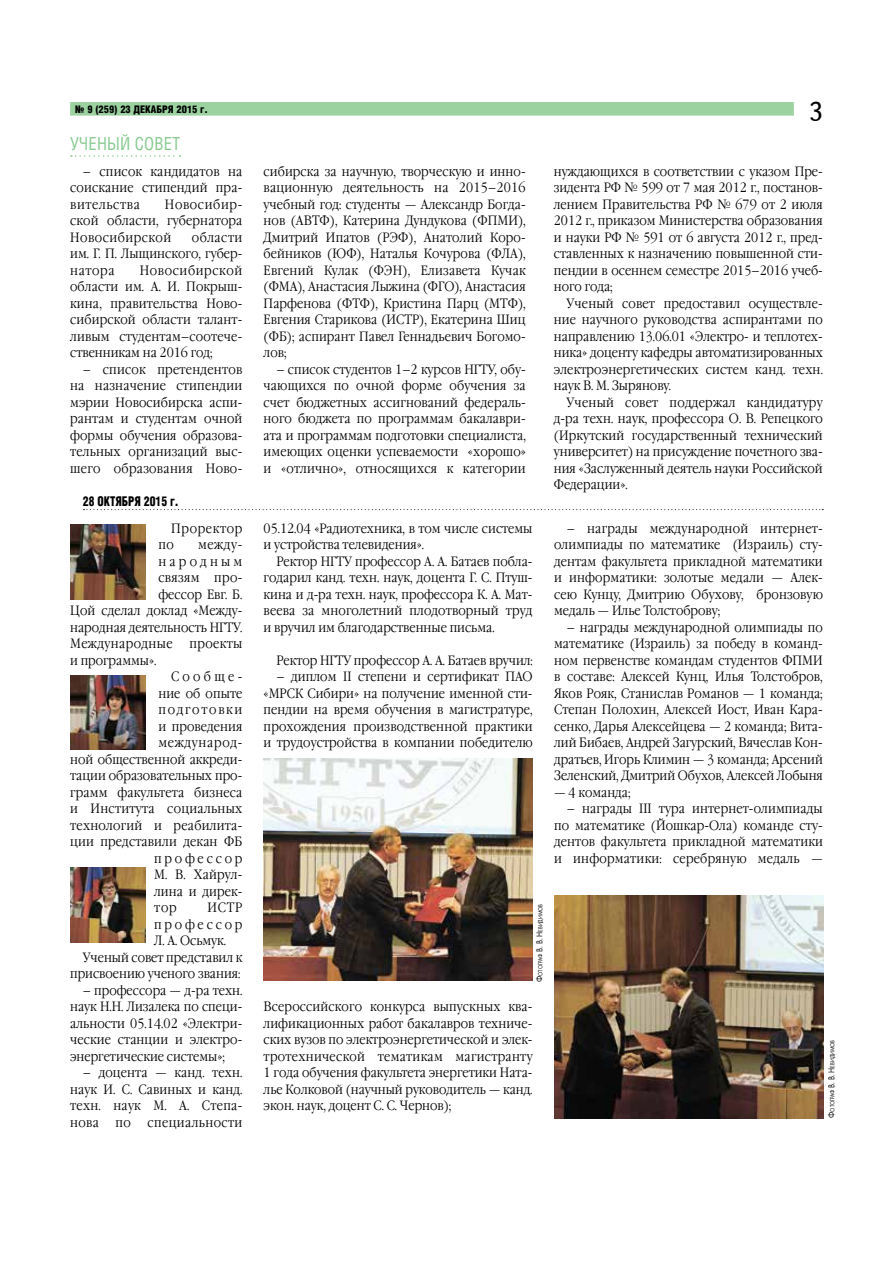
<style>
.page{position:relative;width:893px;height:1263px;background:#fff}
.page>*{position:absolute;margin:0;border:0;box-sizing:border-box;transform-origin:0 0}
.t1{font:27px "Text";color:#000}
.t2{font:18px "Helios Cond";letter-spacing:.01em;color:#87ca90;scale:.95 1}
.t3{font:300 13.5px/16.5px "Garamond C";letter-spacing:.01em;color:#000;text-align:justify;scale:.86 1}
.t4{font:300 13.5px "Garamond C";letter-spacing:.035em;color:#000;scale:.86 1}
.t5{font:300 13.5px "Garamond C";letter-spacing:.245em;color:#000;scale:.86 1}
.t6{font:900 condensed 13.5px "Helios";color:#000;scale:.86 1}
.t7{font:300 13.5px/16.5px "Garamond C";letter-spacing:.06em;color:#000;scale:.86 1}
.t8{font:300 13.5px "Garamond C";letter-spacing:.065em;color:#000;scale:.86 1}
.t9{font:300 13.5px "Garamond C";letter-spacing:.03em;color:#000;scale:.86 1}
.t10{font:300 13.5px "Garamond C";letter-spacing:.15em;color:#000;scale:.86 1}
.t11{font:300 13.5px "Garamond C";letter-spacing:.28em;color:#000;scale:.86 1}
.t12{font:900 condensed 10.5px "Helios";color:#000}
.t13{font:6.3px "Futura Book C";letter-spacing:-.005em;color:#000;scale:.85 1}
.s1{font-size:9px}
</style>
<div class="page">
<div style="left:70px;top:102px;width:724px;height:14px;background:#9bd2a0;border:2px solid #9bd2a0"></div>
<svg style="left:71px;top:155px;width:109px;height:2px"></svg>
<svg style="left:83px;top:509px;width:740px;height:1px"></svg>
<img style="left:70px;top:524px;width:76px;height:75px">
<img style="left:70px;top:675px;width:76px;height:75px">
<img style="left:70px;top:867px;width:76px;height:75px">
<img style="left:264px;top:758px;width:269px;height:222px">
<img style="left:554px;top:896px;width:269px;height:222px">
<p class="t12" style="left:75px;top:103px;width:134px">№ 9 (259) 23 ДЕКАБРЯ 2015 г.</p>
<h1 class="t1" style="left:809px;top:98px;width:16px">3</h1>
<h2 class="t2" style="left:70px;top:133px;width:118px">УЧЕНЫЙ СОВЕТ</h2>
<p class="t3" style="left:70px;top:163px;width:202px;text-indent:13px">– список кандидатов на соискание стипендий пра&shy;вительства</p>
<p class="t3" style="left:70px;top:196px;width:202px;text-indent:95px">Новосибир&shy;ской области, губернатора Новосибирской</p>
<p class="t3" style="left:70px;top:229px;width:202px;text-indent:122px">области им. Г. П. Лыщинского, губер&shy;натора</p>
<p class="t3" style="left:70px;top:262px;width:202px;text-indent:70px">Новосибирской области им. А. И. Покрыш&shy;кина, правительства Ново&shy;сибирской области талант&shy;ливым студентам–соотече&shy;ственникам на 2016 год;</p>
<p class="t3" style="left:70px;top:361px;width:202px;text-indent:13px">– список претендентов на назначение стипендии мэрии Новосибирска аспи&shy;рантам и студентам очной формы обучения образова&shy;тельных организаций выс&shy;шего образования Ново-</p>
<p class="t6" style="left:83px;top:494px;width:113px">28 ОКТЯБРЯ 2015 г.</p>
<p class="t7" style="left:158px;top:520px;width:99px;text-indent:13px">Проректор по</p>
<p class="t3" style="left:198px;top:537px;width:53px">между-</p>
<p class="t11" style="left:158px;top:554px;width:99px">народным</p>
<p class="t9" style="left:158px;top:570px;width:99px">связям про-</p>
<p class="t3" style="left:158px;top:586px;width:99px">фессор Евг. Б.</p>
<p class="t3" style="left:70px;top:603px;width:202px">Цой сделал доклад «Между-</p>
<p class="t3" style="left:70px;top:619px;width:202px">народная деятельность НГТУ.</p>
<p class="t4" style="left:70px;top:636px;width:202px">Международные проекты</p>
<p class="t3" style="left:70px;top:652px;width:102px">и программы».</p>
<p class="t3" style="left:171px;top:669px;width:84px">Сообще-</p>
<p class="t3" style="left:158px;top:685px;width:99px">ние об опыте</p>
<p class="t10" style="left:158px;top:702px;width:99px">подготовки</p>
<p class="t3" style="left:158px;top:718px;width:99px">и проведения</p>
<p class="t8" style="left:158px;top:735px;width:99px">международ-</p>
<p class="t3" style="left:70px;top:751px;width:202px">ной общественной аккреди-</p>
<p class="t3" style="left:70px;top:768px;width:202px">тации образовательных про-</p>
<p class="t3" style="left:70px;top:784px;width:202px">грамм факультета бизнеса</p>
<p class="t3" style="left:70px;top:801px;width:202px">и Института социальных</p>
<p class="t3" style="left:70px;top:817px;width:202px">технологий и реабилита-</p>
<p class="t3" style="left:70px;top:834px;width:202px">ции представили декан ФБ</p>
<p class="t5" style="left:154px;top:851px;width:104px">профессор</p>
<p class="t3" style="left:154px;top:867px;width:104px">М. В. Хайрул-</p>
<p class="t3" style="left:154px;top:883px;width:104px">лина и дирек-</p>
<p class="t3" style="left:154px;top:900px;width:28px">тор</p>
<p class="t3" style="left:207px;top:900px;width:42px">ИСТР</p>
<p class="t5" style="left:154px;top:917px;width:104px">профессор</p>
<p class="t3" style="left:154px;top:933px;width:85px">Л. А. Осьмук.</p>
<p class="t3" style="left:83px;top:949px;width:187px">Ученый совет представил к</p>
<p class="t3" style="left:70px;top:966px;width:199px">присвоению ученого звания:</p>
<p class="t3" style="left:70px;top:982px;width:202px;text-indent:13px">– профессора — д-ра техн. наук Н.Н. Лизалека по специ&shy;альности 05.14.02 «Электри&shy;ческие станции и электро&shy;энергетические системы»;</p>
<p class="t3" style="left:70px;top:1065px;width:202px;text-indent:13px">– доцента — канд. техн. наук И. С. Савиных и канд. техн. наук М. А. Степа&shy;нова по специальности</p>
<p class="t3" style="left:264px;top:163px;width:306px">сибирска за научную, творческую и инно&shy;вационную деятельность на 2015–2016 учебный год: студенты — Александр Богда&shy;нов (АВТФ), Катерина Дундукова (ФПМИ), Дмитрий Ипатов (РЭФ), Анатолий Коро&shy;бейников (ЮФ), Наталья Кочурова (ФЛА), Евгений Кулак (ФЭН), Елизавета Кучак (ФМА), Анастасия Лыжина (ФГО), Анастасия Парфенова (ФТФ), Кристина Парц (МТФ), Евгения Старикова (ИСТР), Екатерина Шиц (ФБ); аспирант Павел Геннадьевич Богомо&shy;лов;</p>
<p class="t3" style="left:264px;top:361px;width:306px;text-indent:13px">– список студентов 1–2 курсов НГТУ, обу&shy;чающихся по очной форме обучения за счет бюджетных ассигнований федераль&shy;ного бюджета по программам бакалаври&shy;ата и программам подготовки специалиста, имеющих оценки успеваемости «хорошо» и «отлично», относящихся к категории</p>
<p class="t3" style="left:264px;top:520px;width:314px">05.12.04 «Радиотехника, в том числе системы и устройства телевидения».</p>
<p class="t3" style="left:264px;top:553px;width:314px;text-indent:13px">Ректор НГТУ профессор А. А. Батаев побла&shy;годарил канд. техн. наук, доцента Г. С. Птуш&shy;кина и д-ра техн. наук, профессора К. А. Мат&shy;веева за многолетний плодотворный труд и вручил им благодарственные письма.</p>
<p class="t3" style="left:276px;top:652px;width:300px">Ректор НГТУ профессор А. А. Батаев вручил:</p>
<p class="t3" style="left:264px;top:669px;width:314px;text-indent:13px">– диплом II степени и сертификат ПАО «МРСК Сибири» на получение именной сти&shy;пендии на время обучения в магистратуре, прохождения производственной практики и трудоустройства в компании победителю</p>
<p class="t3" style="left:554px;top:163px;width:314px">нуждающихся в соответствии с указом Пре&shy;зидента РФ № 599 от 7 мая 2012 г., постанов&shy;лением Правительства РФ № 679 от 2 июля 2012 г., приказом Министерства образования и науки РФ № 591 от 6 августа 2012 г., пред&shy;ставленных к назначению повышенной сти&shy;пендии в осеннем семестре 2015–2016 учеб&shy;ного года;</p>
<p class="t3" style="left:554px;top:295px;width:314px;text-indent:13px">Ученый совет предоставил осуществле&shy;ние научного руководства аспирантами по направлению 13.06.01 «Электро- и теплотех&shy;ника» доценту кафедры автоматизированных электроэнергетических систем канд. техн. наук В. М. Зырянову.</p>
<p class="t3" style="left:554px;top:394px;width:314px;text-indent:13px">Ученый совет поддержал кандидатуру д-ра техн. наук, профессора О. В. Репецкого (Иркутский государственный технический университет) на присуждение почетного зва&shy;ния «Заслуженный деятель науки Российской Федерации».</p>
<p class="t3" style="left:554px;top:520px;width:314px;text-indent:13px">– награды международной интернет&shy;олимпиады по математике (Израиль) сту&shy;дентам факультета прикладной математики и информатики: золотые медали — Алек&shy;сею Кунцу, Дмитрию Обухову, бронзовую медаль — Илье Толстоброву;</p>
<p class="t3" style="left:554px;top:619px;width:314px;text-indent:13px">– награды международной олимпиады по математике (Израиль) за победу в команд&shy;ном первенстве командам студентов ФПМИ в составе: Алексей Кунц, Илья Толстобров, Яков Рояк, Станислав Романов — 1 команда; Степан Полохин, Алексей Иост, Иван Кара&shy;сенко, Дарья Алексейцева — 2 команда; Вита&shy;лий Бибаев, Андрей Загурский, Вячеслав Кон&shy;дратьев, Игорь Климин — 3 команда; Арсений Зеленский, Дмитрий Обухов, Алексей Лобыня</p>
<p class="t3" style="left:554px;top:784px;width:90px">— 4 команда;</p>
<p class="t3" style="left:554px;top:801px;width:314px;text-indent:13px">– награды III тура интернет-олимпиады по математике (Йошкар-Ола) команде сту&shy;дентов факультета прикладной математики и информатики: серебряную медаль —</p>
<p class="t13" style="left:537px;top:982px;width:93px;rotate:-90deg"><span class="s1">Ф</span>отограф <span class="s1">В. В. Н</span>евидимов</p>
<p class="t3" style="left:264px;top:999px;width:314px">Всероссийского конкурса выпускных ква&shy;лификационных работ бакалавров техниче&shy;ских вузов по электроэнергетической и элек&shy;тротехнической тематикам магистранту 1 года обучения факультета энергетики Ната&shy;лье Колковой (научный руководитель — канд. экон. наук, доцент С. С. Чернов);</p>
<p class="t13" style="left:829px;top:1118px;width:93px;rotate:-90deg"><span class="s1">Ф</span>отограф <span class="s1">В. В. Н</span>евидимов</p>
</div>
